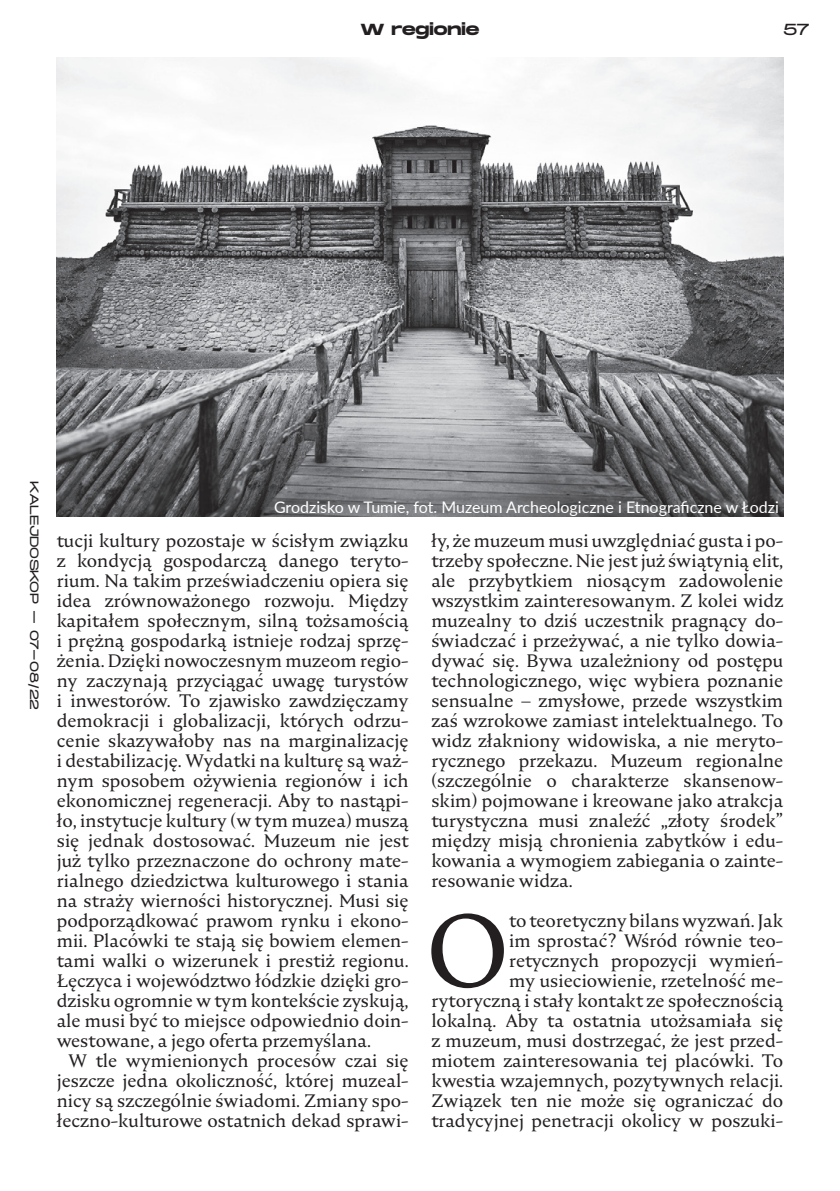
<style>
.page{position:relative;width:840px;height:1191px;background:#fff}
.page>*{position:absolute;margin:0;border:0;box-sizing:border-box;transform-origin:0 0}
.t1{font:103.8px "Nocturne Serif";color:#231f20}
.t2{font:18px/20px "Nocturne Serif";color:#231f20;text-align:justify}
.t3{font:16px "Lato";color:#fff}
.t4{font:700 16px "Monument Extended";letter-spacing:-.005em;color:#231f20}
.t5{font:200 16px "Monument Extended";color:#231f20}
.t6{font:200 12px "Monument Extended";letter-spacing:-.03em;color:#231f20}
</style>
<div class="page">
<img style="left:57px;top:58px;width:725px;height:458px">
<p class="t4" style="left:360px;top:18px;width:120px">W regionie</p>
<p class="t5" style="left:782px;top:18px;width:28px">57</p>
<p class="t6" style="left:43px;top:481px;width:230px;rotate:90deg">KALEJDOSKOP – 07-08/22</p>
<p class="t3" style="left:274px;top:495px;width:506px">Grodzisko w Tumie, fot. Muzeum Archeologiczne i Etnograficzne w Łodzi</p>
<p class="t2" style="left:57px;top:530px;width:353px">tucji kultury pozostaje w ścisłym związku z kondycją gospodarczą danego teryto&shy;rium. Na takim przeświadczeniu opiera się idea zrównoważonego rozwoju. Między kapitałem społecznym, silną tożsamością i prężną gospodarką istnieje rodzaj sprzę&shy;żenia. Dzięki nowoczesnym muzeom regio&shy;ny zaczynają przyciągać uwagę turystów i inwestorów. To zjawisko zawdzięczamy demokracji i globalizacji, których odrzu&shy;cenie skazywałoby nas na marginalizację i destabilizację. Wydatki na kulturę są waż&shy;nym sposobem ożywienia regionów i ich ekonomicznej regeneracji. Aby to nastąpi&shy;ło, instytucje kultury (w tym muzea) muszą się jednak dostosować. Muzeum nie jest już tylko przeznaczone do ochrony mate&shy;rialnego dziedzictwa kulturowego i stania na straży wierności historycznej. Musi się podporządkować prawom rynku i ekono&shy;mii. Placówki te stają się bowiem elemen&shy;tami walki o wizerunek i prestiż regionu.<br>Łęczyca i województwo łódzkie dzięki gro&shy;dzisku ogromnie w tym kontekście zyskują, ale musi być to miejsce odpowiednio doin&shy;westowane, a jego oferta przemyślana.</p>
<p class="t2" style="left:57px;top:1050px;width:353px;text-indent:11px">W tle wymienionych procesów czai się jeszcze jedna okoliczność, której muzeal&shy;nicy są szczególnie świadomi. Zmiany spo&shy;łeczno-kulturowe ostatnich dekad sprawi-</p>
<p class="t2" style="left:431px;top:530px;width:353px">ły, że muzeum musi uwzględniać gusta i po&shy;trzeby społeczne. Nie jest już świątynią elit, ale przybytkiem niosącym zadowolenie wszystkim zainteresowanym. Z kolei widz muzealny to dziś uczestnik pragnący do&shy;świadczać i przeżywać, a nie tylko dowia&shy;dywać się. Bywa uzależniony od postępu technologicznego, więc wybiera poznanie sensualne – zmysłowe, przede wszystkim zaś wzrokowe zamiast intelektualnego. To widz złakniony widowiska, a nie meryto&shy;rycznego przekazu. Muzeum regionalne (szczególnie o charakterze skansenow&shy;skim) pojmowane i kreowane jako atrakcja turystyczna musi znaleźć „złoty środek” między misją chronienia zabytków i edu&shy;kowania a wymogiem zabiegania o zainte&shy;resowanie widza.</p>
<h1 class="t1" style="left:426px;top:882px;width:84px">O</h1>
<p class="t2" style="left:431px;top:910px;width:353px;text-align:right">to teoretyczny bilans wyzwań. Jak<br>im sprostać? Wśród równie teo&shy;retycznych propozycji wymień-<br>my usieciowienie, rzetelność me&shy;rytoryczną i stały kontakt ze społecznością lokalną. Aby ta ostatnia utożsamiała się z muzeum, musi dostrzegać, że jest przed&shy;miotem zainteresowania tej placówki. To kwestia wzajemnych, pozytywnych relacji.<br>Związek ten nie może się ograniczać do tradycyjnej penetracji okolicy w poszuki-</p>
</div>
